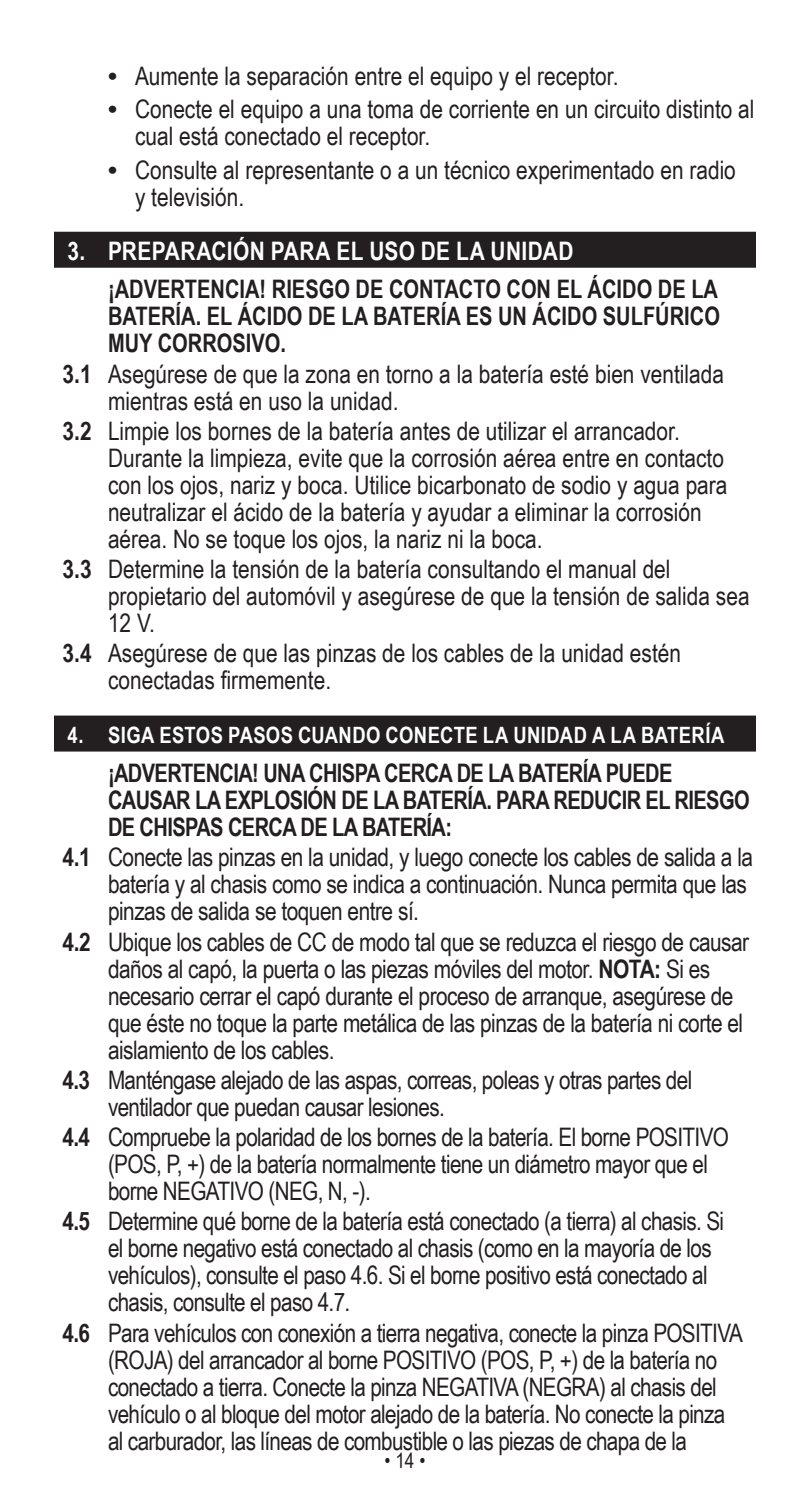
<style>
.page{position:relative;width:810px;height:1512px;background:#fff}
.page>*{position:absolute;margin:0;border:0;box-sizing:border-box;transform-origin:0 0}
.t1{font:25.5px/27px "Arial Narrow";letter-spacing:-.02em;color:#231f20}
.t2{font:25.5px/27px "Arial Narrow";color:#231f20}
.BOLD_CAPS_no_bullet{font:700 25.5px/27px "Arial Narrow";letter-spacing:-.025em;color:#231f20;text-align:justify;scale:.96 1}
.t3{font:700 25.5px "Arial Narrow";letter-spacing:.015em;color:#fff}
.t4{font:700 22.5px "Arial Narrow";letter-spacing:.015em;color:#fff}
.t5{font:21px "Arial Narrow";color:#231f20}
.s1{font-family:"Arial";font-weight:700}
.s2{font-weight:700}
</style>
<div class="page">
<div style="left:54px;top:232px;width:702px;height:36px;background:#231f20"></div>
<div style="left:54px;top:716px;width:702px;height:36px;background:#231f20"></div>
<p class="t2" style="left:108px;top:61px;width:512px"><span class="s1">•</span> Aumente la separación entre el equipo y el receptor.</p>
<p class="t2" style="left:135px;top:95px;width:621px;text-indent:-27px"><span class="s1">•</span> Conecte el equipo a una toma de corriente en un circuito distinto al cual está conectado el receptor.</p>
<p class="t2" style="left:135px;top:155px;width:602px;text-indent:-27px"><span class="s1">•</span> Consulte al representante o a un técnico experimentado en radio y televisión.</p>
<p class="t3" style="left:68px;top:231px;width:507px">3. PREPARACIÓN PARA EL USO DE LA UNIDAD</p>
<p class="BOLD_CAPS_no_bullet" style="left:108px;top:275px;width:639px">¡ADVERTENCIA! RIESGO DE CONTACTO CON EL ÁCIDO DE LA BATERÍA. EL ÁCIDO DE LA BATERÍA ES UN ÁCIDO SULFÚRICO MUY CORROSIVO.</p>
<p class="t2" style="left:108px;top:359px;width:618px;text-indent:-45px"><span class="s2">3.1</span> Asegúrese de que la zona en torno a la batería esté bien ventilada mientras está en uso la unidad.</p>
<p class="t2" style="left:108px;top:416px;width:621px;text-indent:-45px"><span class="s2">3.2</span> Limpie los bornes de la batería antes de utilizar el arrancador.<br>Durante la limpieza, evite que la corrosión aérea entre en contacto con los ojos, nariz y boca. Utilice bicarbonato de sodio y agua para neutralizar el ácido de la batería y ayudar a eliminar la corrosión aérea. No se toque los ojos, la nariz ni la boca.</p>
<p class="t2" style="left:108px;top:555px;width:643px;text-indent:-45px"><span class="s2">3.3</span> Determine la tensión de la batería consultando el manual del propietario del automóvil y asegúrese de que la tensión de salida sea<br>12 V.</p>
<p class="t2" style="left:108px;top:639px;width:575px;text-indent:-45px"><span class="s2">3.4</span> Asegúrese de que las pinzas de los cables de la unidad estén conectadas firmemente.</p>
<p class="t4" style="left:68px;top:718px;width:658px">4. SIGA ESTOS PASOS CUANDO CONECTE LA UNIDAD A LA BATERÍA</p>
<p class="BOLD_CAPS_no_bullet" style="left:108px;top:759px;width:670px;text-align:left">¡ADVERTENCIA! UNA CHISPA CERCA DE LA BATERÍA PUEDE<br>CAUSAR LA EXPLOSIÓN DE LA BATERÍA. PARA REDUCIR EL RIESGO<br>DE CHISPAS CERCA DE LA BATERÍA:</p>
<p class="t1" style="left:108px;top:843px;width:647px;text-indent:-45px"><span class="s2">4.1</span> Conecte las pinzas en la unidad, y luego conecte los cables de salida a la batería y al chasis como se indica a continuación. Nunca permita que las pinzas de salida se toquen entre sí.</p>
<p class="t1" style="left:108px;top:927px;width:643px;text-indent:-45px"><span class="s2">4.2</span> Ubique los cables de CC de modo tal que se reduzca el riesgo de causar daños al capó, la puerta o las piezas móviles del motor. <span class="s2">NOTA:</span> Si es necesario cerrar el capó durante el proceso de arranque, asegúrese de que éste no toque la parte metálica de las pinzas de la batería ni corte el aislamiento de los cables.</p>
<p class="t1" style="left:108px;top:1066px;width:586px;text-indent:-45px"><span class="s2">4.3</span> Manténgase alejado de las aspas, correas, poleas y otras partes del ventilador que puedan causar lesiones.</p>
<p class="t1" style="left:108px;top:1123px;width:623px;text-indent:-45px"><span class="s2">4.4</span> Compruebe la polaridad de los bornes de la batería. El borne POSITIVO (POS, P, +) de la batería normalmente tiene un diámetro mayor que el borne NEGATIVO (NEG, N, -).</p>
<p class="t1" style="left:108px;top:1207px;width:618px;text-indent:-45px"><span class="s2">4.5</span> Determine qué borne de la batería está conectado (a tierra) al chasis. Si el borne negativo está conectado al chasis (como en la mayoría de los vehículos), consulte el paso 4.6. Si el borne positivo está conectado al chasis, consulte el paso 4.7.</p>
<p class="t1" style="left:108px;top:1318px;width:636px;text-indent:-45px"><span class="s2">4.6</span> Para vehículos con conexión a tierra negativa, conecte la pinza POSITIVA (ROJA) del arrancador al borne POSITIVO (POS, P, +) de la batería no conectado a tierra. Conecte la pinza NEGATIVA (NEGRA) al chasis del vehículo o al bloque del motor alejado de la batería. No conecte la pinza al carburador, las líneas de combustible o las piezas de chapa de la</p>
<p class="t5" style="left:385px;top:1445px;width:42px">• 14 •</p>
</div>
